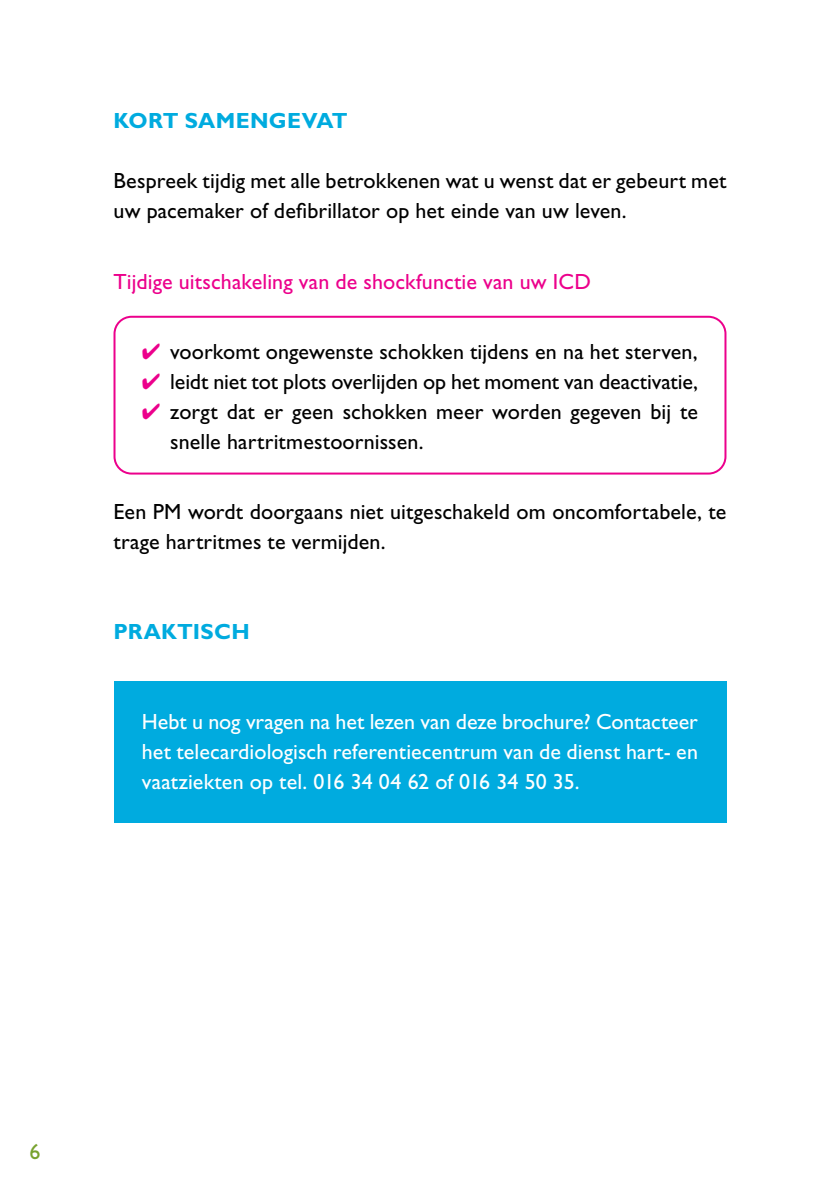
<style>
.page{position:relative;width:840px;height:1191px;background:#fff}
.page>*{position:absolute;margin:0;border:0;box-sizing:border-box;transform-origin:0 0}
.t1{font:22px/30px "Gill Sans Std";letter-spacing:.005em;color:#000}
.t2{font:22px/30px "Gill Sans Std";letter-spacing:.005em;color:#fff;text-align:justify}
.t3{font:22px "Gill Sans Std";letter-spacing:.005em;color:#ec008c}
.t4{font:700 22px "Gill Sans Std";letter-spacing:.01em;color:#00abdf}
.t5{font:22px "Gill Sans Std";color:#78a22f}
.s1{color:#ec008c}
</style>
<div class="page">
<div style="left:113px;top:681px;width:613px;height:142px;background:#00abdf"></div>
<div style="left:113px;top:316px;width:613px;height:158px;border:2px solid #ec008c;border-radius:17px"></div>
<p class="t4" style="left:113px;top:108px;width:235px">KORT SAMENGEVAT</p>
<p class="t1" style="left:113px;top:166px;width:614px">Bespreek tijdig met alle betrokkenen wat u wenst dat er gebeurt met uw pacemaker of defibrillator op het einde van uw leven.</p>
<p class="t3" style="left:113px;top:268px;width:478px">Tijdige uitschakeling van de shockfunctie van uw ICD</p>
<p class="t1" style="left:142px;top:336px;width:557px"><span class="s1">✔</span> voorkomt ongewenste schokken tijdens en na het sterven,</p>
<p class="t1" style="left:142px;top:366px;width:557px"><span class="s1">✔</span> leidt niet tot plots overlijden op het moment van deactivatie,</p>
<p class="t1" style="left:170px;top:396px;width:529px;text-indent:-28px"><span class="s1">✔</span> zorgt dat er geen schokken meer worden gegeven bij te snelle hartritmestoornissen.</p>
<p class="t1" style="left:113px;top:496px;width:614px">Een PM wordt doorgaans niet uitgeschakeld om oncomfortabele, te trage hartritmes te vermijden.</p>
<p class="t4" style="left:113px;top:618px;width:138px">PRAKTISCH</p>
<p class="t2" style="left:142px;top:706px;width:557px">Hebt u nog vragen na het lezen van deze brochure? Contacteer het telecardiologisch referentiecentrum van de dienst hart- en vaatziekten op tel. 016 34 04 62 of 016 34 50 35.</p>
<p class="t5" style="left:29px;top:1138px;width:13px">6</p>
</div>
